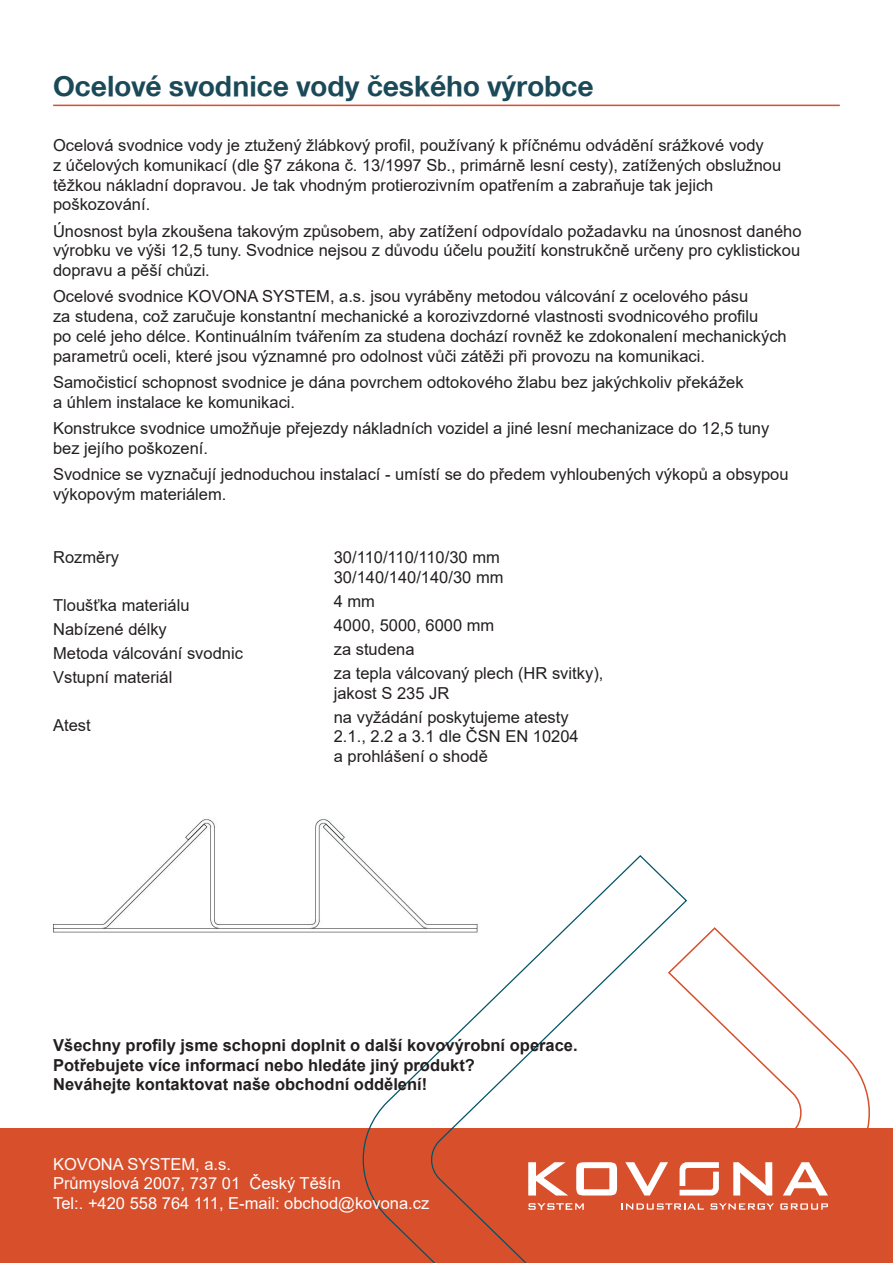
<style>
.page{position:relative;width:893px;height:1263px;background:#fff}
.page>*{position:absolute;margin:0;border:0;box-sizing:border-box;transform-origin:0 0}
.t1{font:30px "Nimbus Sans Novus T Bold";color:#1a4a58}
.t2{font:16.5px/19.8px "Arial";color:#231f20}
.t3{font:700 16.5px/19.8px "Arial";color:#231f20}
.t4{font:16.5px/19.8px "Arial";color:#fff}
</style>
<div class="page">
<div style="left:0;top:1128px;width:893px;height:135px;background:#d74f2b"></div>
<svg style="left:362px;top:855px;width:325px;height:408px"></svg>
<svg style="left:544px;top:926px;width:326px;height:337px"></svg>
<hr style="left:53px;top:105px;width:787px;height:1px;background:#d74f2b">
<svg style="left:528px;top:1162px;width:40px;height:33px"></svg>
<svg style="left:576px;top:1162px;width:41px;height:33px"></svg>
<svg style="left:625px;top:1162px;width:43px;height:33px"></svg>
<svg style="left:733px;top:1162px;width:39px;height:33px"></svg>
<svg style="left:783px;top:1162px;width:45px;height:33px"></svg>
<svg style="left:528px;top:1203px;width:56px;height:7px"></svg>
<svg style="left:621px;top:1203px;width:83px;height:7px"></svg>
<svg style="left:710px;top:1203px;width:64px;height:7px"></svg>
<svg style="left:780px;top:1203px;width:48px;height:7px"></svg>
<svg style="left:680px;top:1162px;width:39px;height:33px"></svg>
<img style="left:53px;top:819px;width:463px;height:136px">
<h1 class="t1" style="left:368px;top:68px;width:16px">ˇ</h1>
<h1 class="t1" style="left:53px;top:68px;width:542px">Ocelové svodnice vody ceského výrobce</h1>
<p class="t2" style="left:53px;top:135px;width:730px">Ocelová svodnice vody je ztužený žlábkový profil, používaný k příčnému odvádění srážkové vody<br>z účelových komunikací (dle §7 zákona č. 13/1997 Sb., primárně lesní cesty), zatížených obslužnou těžkou nákladní dopravou. Je tak vhodným protierozivním opatřením a zabraňuje tak jejich poškozování.</p>
<p class="t2" style="left:53px;top:221px;width:750px;text-align:justify">Únosnost byla zkoušena takovým způsobem, aby zatížení odpovídalo požadavku na únosnost daného výrobku ve výši 12,5 tuny. Svodnice nejsou z důvodu účelu použití konstrukčně určeny pro cyklistickou dopravu a pěší chůzi.</p>
<p class="t2" style="left:53px;top:287px;width:735px">Ocelové svodnice KOVONA SYSTEM, a.s. jsou vyráběny metodou válcování z ocelového pásu<br>za studena, což zaručuje konstantní mechanické a korozivzdorné vlastnosti svodnicového profilu<br>po celé jeho délce. Kontinuálním tvářením za studena dochází rovněž ke zdokonalení mechanických parametrů oceli, které jsou významné pro odolnost vůči zátěži při provozu na komunikaci.</p>
<p class="t2" style="left:53px;top:372px;width:692px">Samočisticí schopnost svodnice je dána povrchem odtokového žlabu bez jakýchkoliv překážek a úhlem instalace ke komunikaci.</p>
<p class="t2" style="left:53px;top:418px;width:718px">Konstrukce svodnice umožňuje přejezdy nákladních vozidel a jiné lesní mechanizace do 12,5 tuny bez jejího poškození.</p>
<p class="t2" style="left:53px;top:464px;width:737px">Svodnice se vyznačují jednoduchou instalací - umístí se do předem vyhloubených výkopů a obsypou výkopovým materiálem.</p>
<p class="t2" style="left:53px;top:547px;width:68px">Rozměry</p>
<p class="t2" style="left:53px;top:593px;width:191px;line-height:24px">Tloušťka materiálu<br>Nabízené délky<br>Metoda válcování svodnic<br>Vstupní materiál</p>
<p class="t2" style="left:53px;top:715px;width:39px">Atest</p>
<p class="t2" style="left:334px;top:547px;width:171px">30/110/110/110/30 mm<br>30/140/140/140/30 mm</p>
<p class="t2" style="left:334px;top:589px;width:271px;line-height:24px">4 mm<br>4000, 5000, 6000 mm<br>za studena<br>za tepla válcovaný plech (HR svitky),</p>
<p class="t2" style="left:334px;top:681px;width:236px;line-height:24px">jakost S 235 JR<br>na vyžádání poskytujeme atesty</p>
<p class="t2" style="left:334px;top:727px;width:246px">2.1., 2.2 a 3.1 dle ČSN EN 10204 a prohlášení o shodě</p>
<p class="t3" style="left:53px;top:1035px;width:526px">Všechny profily jsme schopni doplnit o další kovovýrobní operace.<br>Potřebujete více informací nebo hledáte jiný produkt?<br>Neváhejte kontaktovat naše obchodní oddělení!</p>
<p class="t4" style="left:53px;top:1154px;width:378px">KOVONA SYSTEM, a.s.<br>Průmyslová 2007, 737 01 Český Těšín<br>Tel:. +420 558 764 111, E-mail: obchod@kovona.cz</p>
</div>
